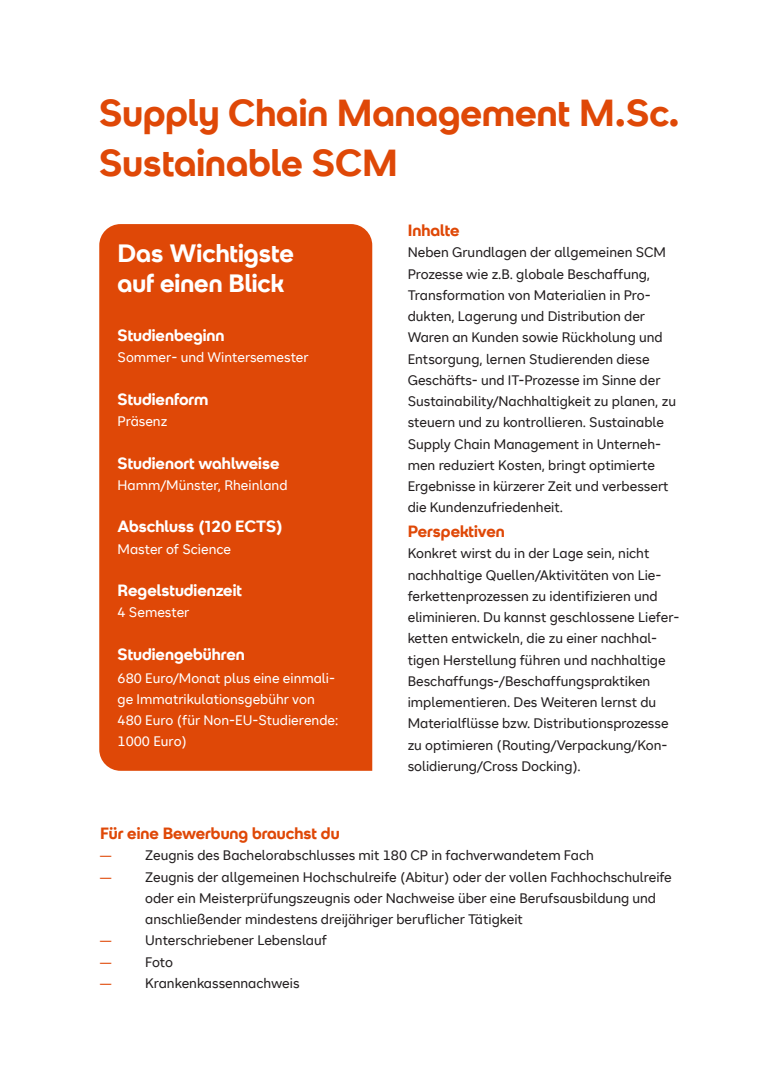
<style>
.page{position:relative;width:780px;height:1088px;background:#fff}
.page>*{position:absolute;margin:0;border:0;box-sizing:border-box;transform-origin:0 0}
.t1{font:700 37.5px/50px "SRH Headline";color:#df4807}
.t2{font:700 25px/30px "SRH Headline";color:#fff}
.t3{font:700 16.25px "SRH Headline";color:#fff}
.t4{font:700 16.25px "SRH Headline";color:#df4807}
.t5{font:13.75px/21.2px "SRH Text";color:#231f20}
.t6{font:13.75px/21.2px "SRH Text";color:#fff}
.t7{font:11.25px "SRH Text";color:#df4807}
</style>
<div class="page">
<div style="left:99px;top:224px;width:273px;height:547px;background:#df4807"></div>
<p class="t1" style="left:99px;top:88px;width:582px">Supply Chain Management M.Sc.<br>Sustainable SCM</p>
<p class="t2" style="left:118px;top:239px;width:178px">Das Wichtigste auf einen Blick</p>
<p class="t3" style="left:118px;top:326px;width:108px">Studienbeginn</p>
<p class="t6" style="left:118px;top:347px;width:192px">Sommer- und Wintersemester</p>
<p class="t3" style="left:118px;top:390px;width:92px">Studienform</p>
<p class="t6" style="left:118px;top:411px;width:51px">Präsenz</p>
<p class="t3" style="left:118px;top:453px;width:163px">Studienort wahlweise</p>
<p class="t6" style="left:118px;top:474px;width:171px">Hamm/Münster, Rheinland</p>
<p class="t3" style="left:118px;top:517px;width:167px">Abschluss (120 ECTS)</p>
<p class="t6" style="left:118px;top:538px;width:115px">Master of Science</p>
<p class="t3" style="left:118px;top:581px;width:126px">Regelstudienzeit</p>
<p class="t6" style="left:118px;top:602px;width:73px">4 Semester</p>
<p class="t3" style="left:118px;top:645px;width:129px">Studiengebühren</p>
<p class="t6" style="left:118px;top:667px;width:222px">680 Euro/Monat plus eine einmali&shy;ge Immatrikulationsgebühr von<br>480 Euro (für Non-EU-Studierende:<br>1000 Euro)</p>
<p class="t4" style="left:407px;top:221px;width:53px">Inhalte</p>
<p class="t5" style="left:407px;top:242px;width:270px">Neben Grundlagen der allgemeinen SCM Prozesse wie z.B. globale Beschaffung, Transformation von Materialien in Pro&shy;dukten, Lagerung und Distribution der Waren an Kunden sowie Rückholung und Entsorgung, lernen Studierenden diese Geschäfts- und IT-Prozesse im Sinne der Sustainability/Nachhaltigkeit zu planen, zu steuern und zu kontrollieren. Sustainable Supply Chain Management in Unterneh&shy;men reduziert Kosten, bringt optimierte Ergebnisse in kürzerer Zeit und verbessert die Kundenzufriedenheit.</p>
<p class="t4" style="left:407px;top:522px;width:99px">Perspektiven</p>
<p class="t5" style="left:407px;top:543px;width:273px">Konkret wirst du in der Lage sein, nicht nachhaltige Quellen/Aktivitäten von Lie&shy;ferkettenprozessen zu identifizieren und eliminieren. Du kannst geschlossene Liefer&shy;ketten entwickeln, die zu einer nachhal&shy;tigen Herstellung führen und nachhaltige Beschaffungs-/Beschaffungspraktiken implementieren. Des Weiteren lernst du Materialflüsse bzw. Distributionsprozesse zu optimieren (Routing/Verpackung/Kon&shy;solidierung/Cross Docking).</p>
<p class="t4" style="left:100px;top:824px;width:241px">Für eine Bewerbung brauchst du</p>
<p class="t7" style="left:100px;top:850px;width:13px">—</p>
<p class="t5" style="left:145px;top:845px;width:450px">Zeugnis des Bachelorabschlusses mit 180 CP in fachverwandetem Fach</p>
<p class="t7" style="left:100px;top:871px;width:13px">—</p>
<p class="t5" style="left:145px;top:866px;width:528px">Zeugnis der allgemeinen Hochschulreife (Abitur) oder der vollen Fachhochschulreife oder ein Meisterprüfungszeugnis oder Nachweise über eine Berufsausbildung und</p>
<p class="t5" style="left:145px;top:909px;width:379px">anschließender mindestens dreijähriger beruflicher Tätigkeit</p>
<p class="t7" style="left:100px;top:935px;width:13px">—</p>
<p class="t5" style="left:145px;top:930px;width:183px">Unterschriebener Lebenslauf</p>
<p class="t7" style="left:100px;top:956px;width:13px">—</p>
<p class="t5" style="left:145px;top:951px;width:29px">Foto</p>
<p class="t7" style="left:100px;top:977px;width:13px">—</p>
<p class="t5" style="left:145px;top:972px;width:156px">Krankenkassennachweis</p>
</div>
